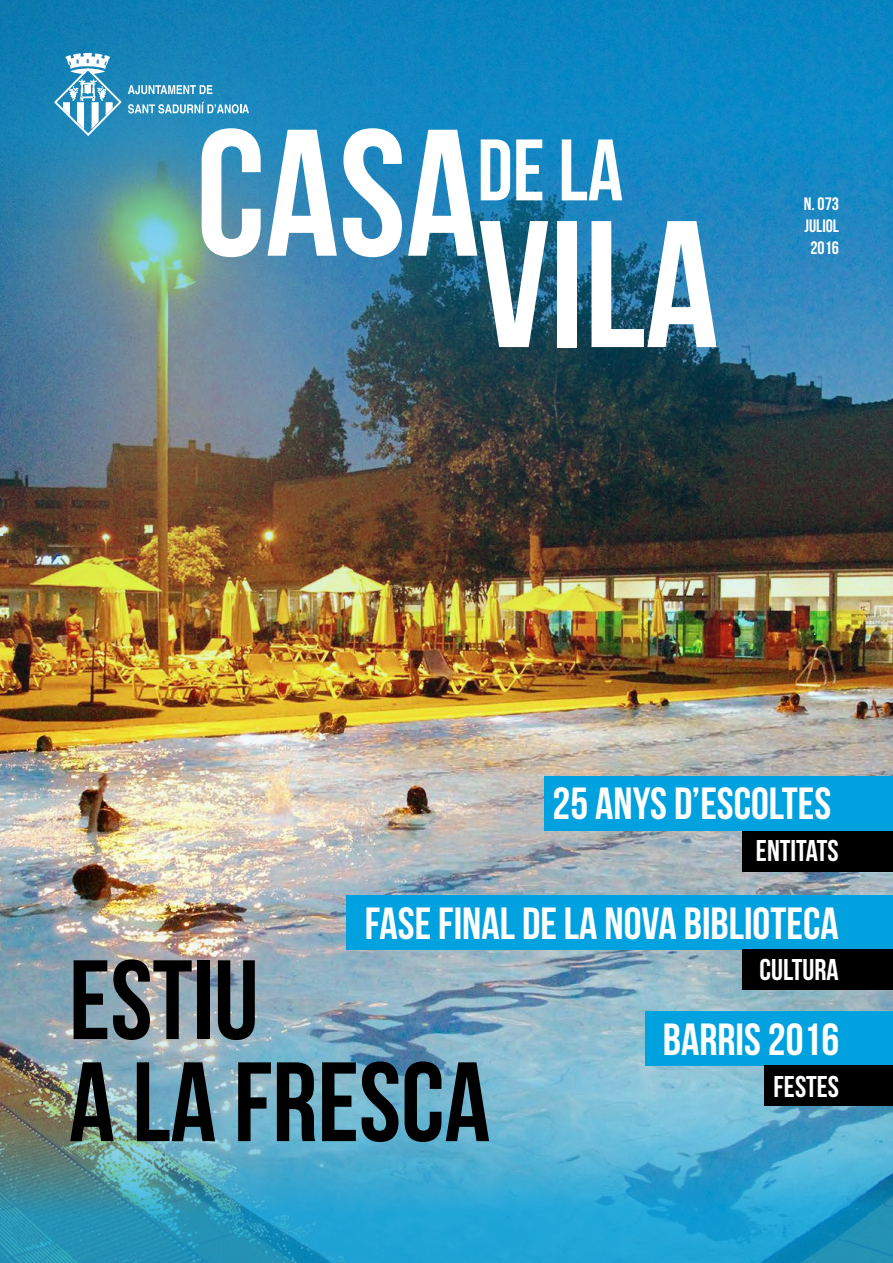
<style>
.page{position:relative;width:893px;height:1263px;background:#fff}
.page>*{position:absolute;margin:0;border:0;box-sizing:border-box;transform-origin:0 0}
.t1{font:180px "Bebas Neue";color:#fff}
.t2{font:112.5px/102px "Bebas Neue";color:#000}
.t3{font:87px "Bebas Neue";color:#fff}
.t4{font:45px "Bebas Neue";color:#fff}
.t5{font:30px "Bebas Neue";color:#fff}
.t6{font:18px/21.6px "Bebas Neue";color:#fff}
</style>
<div class="page">
<img style="left:0;top:0;width:893px;height:831px">
<img style="left:0;top:831px;width:893px;height:432px">
<div style="left:742px;top:831px;width:151px;height:41px;background:#000"></div>
<div style="left:544px;top:777px;width:349px;height:54px;background:#00a1df"></div>
<div style="left:645px;top:1011px;width:248px;height:54px;background:#00a1df"></div>
<div style="left:764px;top:1065px;width:129px;height:41px;background:#000"></div>
<div style="left:347px;top:895px;width:546px;height:54px;background:#00a1df"></div>
<div style="left:742px;top:949px;width:151px;height:41px;background:#000"></div>
<svg style="left:53px;top:53px;width:196px;height:84px;background:#419ac4"></svg>
<h1 class="t1" style="left:196px;top:95px;width:285px">CASA</h1>
<h3 class="t3" style="left:477px;top:123px;width:147px">DE LA</h3>
<h1 class="t1" style="left:478px;top:186px;width:242px">VILA</h1>
<p class="t6" style="left:804px;top:193px;width:37px">N. 073<br>JULIOL</p>
<p class="t6" style="left:810px;top:236px;width:30px">2016</p>
<p class="t4" style="left:553px;top:779px;width:280px">25 ANYS D’ESCOLTES</p>
<p class="t5" style="left:756px;top:834px;width:84px">ENTITATS</p>
<p class="t4" style="left:365px;top:899px;width:476px">FASE FINAL DE LA NOVA BIBLIOTECA</p>
<p class="t5" style="left:760px;top:953px;width:81px">CULTURA</p>
<h2 class="t2" style="left:69px;top:948px;width:423px">ESTIU<br>A LA FRESCA</h2>
<p class="t4" style="left:663px;top:1015px;width:178px">BARRIS 2016</p>
<p class="t5" style="left:774px;top:1070px;width:67px">FESTES</p>
</div>
